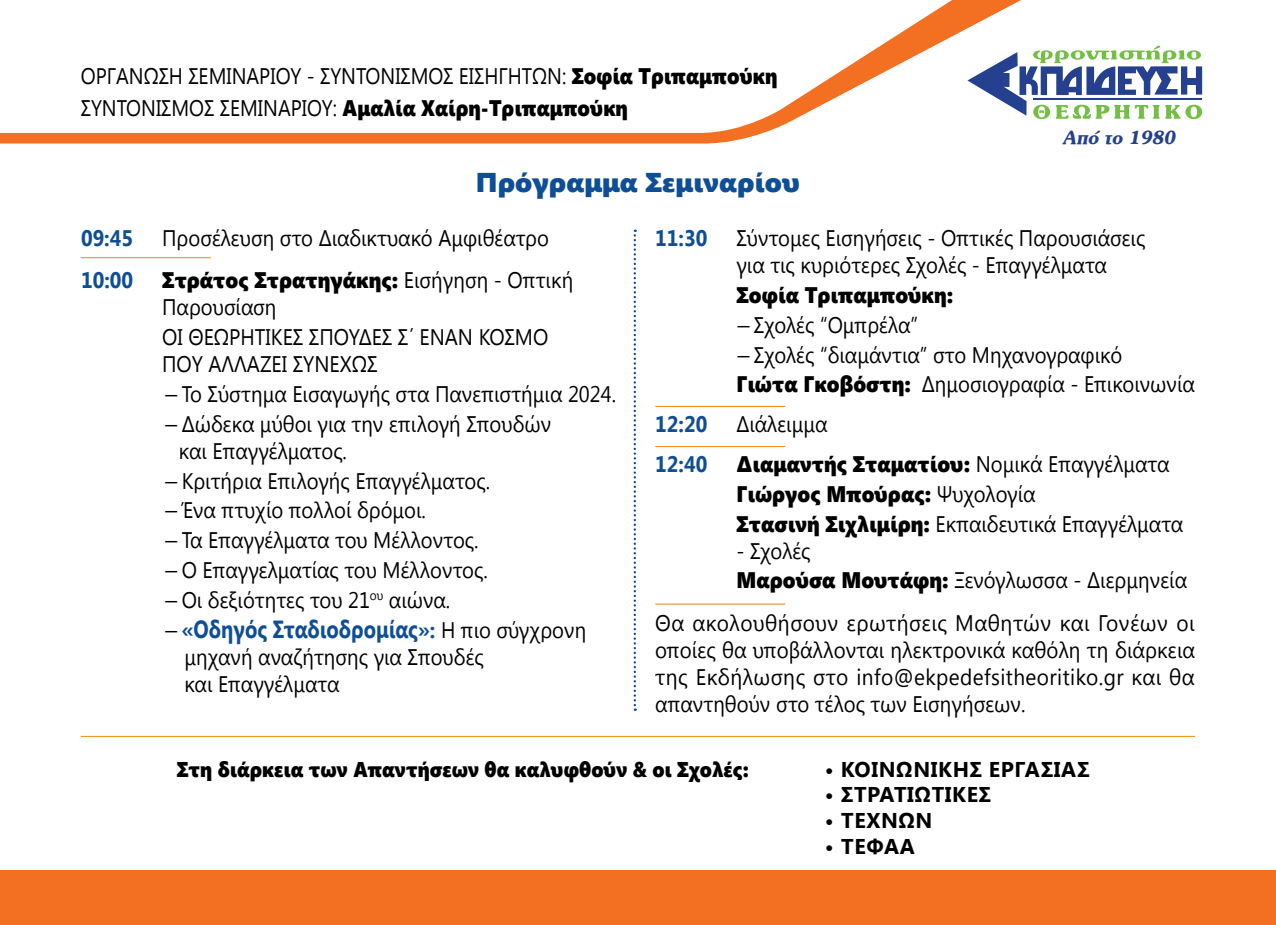
<style>
.page{position:relative;width:1276px;height:925px;background:#fff}
.page>*{position:absolute;margin:0;border:0;box-sizing:border-box;transform-origin:0 0}
.t1{font:27.22px "Segoe UI Black";color:#0e4e96}
.t2{font:700 24.75px "Segoe UI";color:#0e4e96;scale:.82 1}
.t3{font:22.5px/27px "Segoe UI";color:#000;scale:2 1}
.t4{font:22.5px/29.7px "Segoe UI";color:#000;scale:.9 1}
.t5{font:22.5px/27px "Segoe UI";color:#000;text-align:justify;scale:.93 1}
.t6{font:22.5px/29.7px "Segoe UI Black";color:#000;scale:.9 1}
.t7{font:22.5px "Segoe UI";color:#000;scale:.88 1}
.t8{font:22.5px "Segoe UI Black";color:#000;scale:.88 1}
.t9{font:700 22.5px "Segoe UI";color:#0e4e96;scale:.9 1}
.t10{font:21.38px "Segoe UI Black";color:#000;scale:.9 1}
.t11{font:700 21.38px "Segoe UI";letter-spacing:.03em;color:#000}
.t12{font:italic 20.03px "UB Souvenir Bold";color:#25408f}
.s1{font-family:"Segoe UI Black"}
.s2{font-family:"Segoe UI"}
.s3{font-weight:400;font-size:22.5px;color:#000}
.s4{font-size:22.5px}
</style>
<div class="page">
<svg style="left:0;top:66px;width:1203px;height:78px;fill:#f36f21"></svg>
<svg style="left:0;top:0;width:1192px;height:133px"></svg>
<hr style="left:81px;top:257px;width:130px;height:1px;background:#f7941e">
<hr style="left:655px;top:406px;width:130px;height:1px;background:#f7941e">
<hr style="left:655px;top:446px;width:130px;height:1px;background:#f7941e">
<hr style="left:655px;top:603px;width:130px;height:2px;background:#f7941e">
<hr style="left:81px;top:736px;width:1114px;height:1px;background:#f7941e">
<div style="left:0;top:871px;width:1276px;height:54px;background:#f36f21"></div>
<svg style="left:633px;top:230px;width:3px;height:481px"></svg>
<svg style="left:967px;top:46px;width:235px;height:73px"></svg>
<p class="t7" style="left:81px;top:60px;width:793px">ΟΡΓAΝΩΣΗ ΣΕΜΙΝΑΡIΟΥ - ΣΥΝΤΟΝΙΣΜΟΣ ΕΙΣΗΓΗΤΩΝ: <span class="s1">Σοφία Τριπαμπούκη</span></p>
<p class="t8" style="left:81px;top:92px;width:623px"><span class="s2">ΣΥΝΤΟΝΙΣΜOΣ ΣΕΜΙΝΑΡIΟΥ:</span> Αμαλία Χαίρη-Τριπαμπούκη</p>
<p class="t1" style="left:476px;top:162px;width:326px">Πρόγραμμα Σεμιναρίου</p>
<p class="t12" style="left:1062px;top:126px;width:118px">Από το 1980</p>
<p class="t9" style="left:81px;top:222px;width:59px">09:45</p>
<p class="t4" style="left:162px;top:222px;width:431px">Προσέλευση στο Διαδικτυακό Αμφιθέατρο</p>
<p class="t9" style="left:81px;top:264px;width:59px">10:00</p>
<p class="t6" style="left:162px;top:264px;width:458px">Στράτος Στρατηγάκης: <span class="s2">Εισήγηση - Οπτική</span></p>
<p class="t4" style="left:162px;top:291px;width:431px">Παρουσίαση<br>ΟΙ ΘΕΩΡΗΤΙΚΕΣ ΣΠΟΥΔΕΣ Σ΄ ΕΝΑΝ ΚΟΣΜΟ</p>
<p class="t4" style="left:162px;top:348px;width:241px">ΠΟΥ ΑΛΛΑΖΕΙ ΣΥΝΕΧΩΣ</p>
<p class="t3" style="left:162px;top:379px;width:228px">- Το Σύστημα Εισαγωγής στα Πανεπιστήμια 2024.</p>
<p class="t3" style="left:179px;top:409px;width:188px;text-indent:-17px">- Δώδεκα μύθοι για την επιλογή Σπουδών και Επαγγέλματος.</p>
<p class="t3" style="left:162px;top:466px;width:165px">- Κριτήρια Επιλογής Επαγγέλματος.</p>
<p class="t3" style="left:162px;top:496px;width:133px">- Ένα πτυχίο πολλοί δρόμοι.</p>
<p class="t3" style="left:162px;top:526px;width:160px">- Τα Επαγγέλματα του Μέλλοντος.</p>
<p class="t3" style="left:162px;top:556px;width:164px">- Ο Επαγγελματίας του Μέλλοντος.</p>
<p class="t3" style="left:162px;top:585px;width:146px">- Οι δεξιότητες του 21<sup>ου</sup> αιώνα.</p>
<p class="t2" style="left:162px;top:611px;width:519px"><span class="s3">-</span>«Οδηγός Σταδιοδρομίας»<span class="s4">:</span> <span class="s3">Η πιο σύγχρονη</span></p>
<p class="t4" style="left:184px;top:642px;width:334px;line-height:27px">μηχανή αναζήτησης για Σπουδές και Επαγγέλματα</p>
<p class="t9" style="left:655px;top:222px;width:59px">11:30</p>
<p class="t4" style="left:736px;top:224px;width:456px;line-height:27px">Σύντομες Εισηγήσεις - Οπτικές Παρουσιάσεις για τις κυριότερες Σχολές - Επαγγέλματα</p>
<p class="t6" style="left:736px;top:279px;width:243px">Σοφία Τριπαμπούκη:</p>
<p class="t3" style="left:734px;top:310px;width:93px">- Σχολές “Ομπρέλα”</p>
<p class="t3" style="left:734px;top:339px;width:232px;line-height:29.7px">- Σχολές “διαμάντια” στο Μηχανογραφικό<br><span class="s1">Γιώτα Γκοβόστη:</span> Δημοσιογραφία - Επικοινωνία</p>
<p class="t9" style="left:655px;top:408px;width:59px">12:20</p>
<p class="t4" style="left:736px;top:408px;width:103px">Διάλειμμα</p>
<p class="t9" style="left:655px;top:448px;width:59px">12:40</p>
<p class="t6" style="left:736px;top:448px;width:483px">Διαμαντής Σταματίου: <span class="s2">Νομικά Επαγγέλματα<br></span>Γιώργος Μπούρας: <span class="s2">Ψυχολογία</span></p>
<p class="t4" style="left:736px;top:508px;width:498px"><span class="s1">Στασινή Σιχλιμίρη:</span> Εκπαιδευτικά Επαγγέλματα</p>
<p class="t4" style="left:736px;top:535px;width:502px">- Σχολές<br><span class="s1">Μαρούσα Μουτάφη:</span> Ξενόγλωσσα - Διερμηνεία</p>
<p class="t5" style="left:655px;top:608px;width:582px">Θα ακολουθήσουν ερωτήσεις Μαθητών και Γονέων οι οποίες θα υποβάλλονται ηλεκτρονικά καθόλη τη διάρκεια της Εκδήλωσης στο info@ekpedefsitheoritiko.gr και θα απαντηθούν στο τέλος των Εισηγήσεων.</p>
<p class="t10" style="left:177px;top:753px;width:637px">Στη διάρκεια των Απαντήσεων θα καλυφθούν &amp; οι Σχολές:</p>
<p class="t11" style="left:825px;top:754px;width:266px">• ΚΟΙΝΩΝΙΚΗΣ ΕΡΓΑΣΙΑΣ</p>
<p class="t11" style="left:825px;top:779px;width:167px">• ΣΤΡΑΤΙΩΤΙΚΕΣ</p>
<p class="t11" style="left:825px;top:805px;width:109px">• ΤΕΧΝΩΝ</p>
<p class="t11" style="left:825px;top:831px;width:91px">• ΤΕΦΑΑ</p>
</div>
